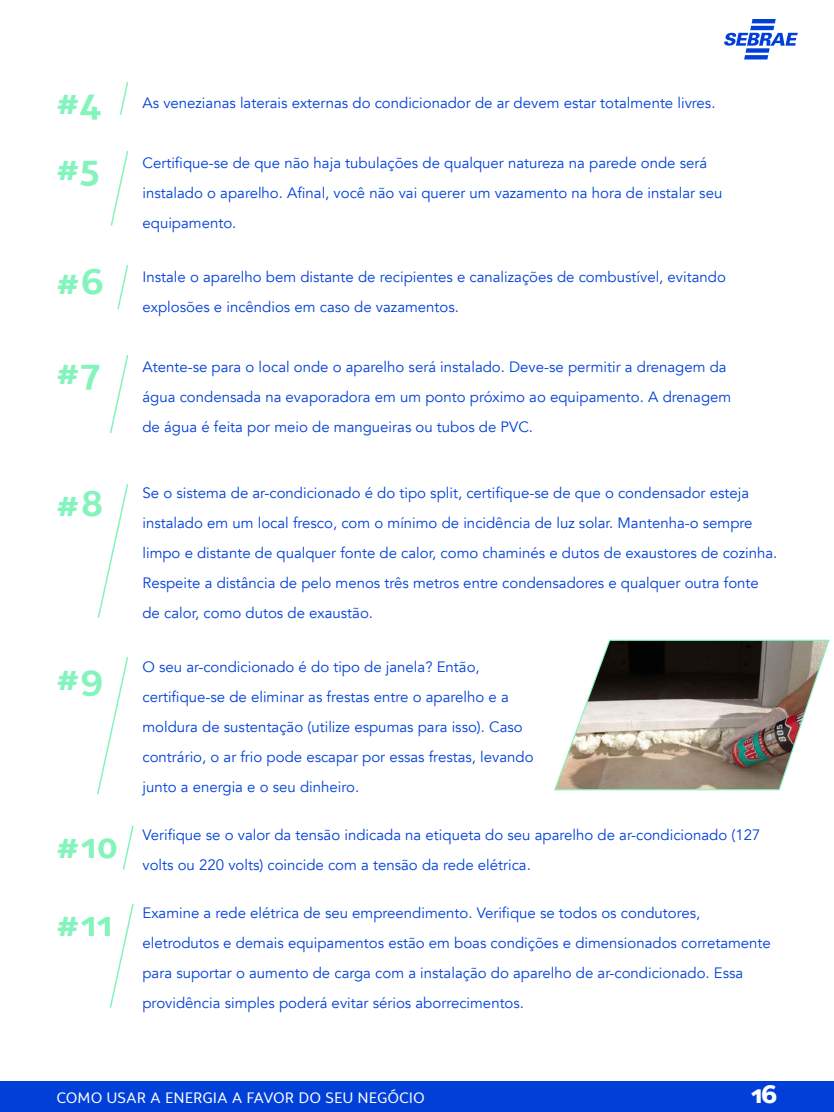
<style>
.page{position:relative;width:834px;height:1112px;background:#fff}
.page>*{position:absolute;margin:0;border:0;box-sizing:border-box;transform-origin:0 0}
.t1{font:700 36px/66px "Campuni";color:#83f4bc}
.t2{font:900 25px "Campuni";color:#fff}
.t3{font:15px/30px "Avenir";color:#0040d9}
.t4{font:15px "Campuni";color:#fff}
</style>
<div class="page">
<div style="left:0;top:1082px;width:834px;height:30px;background:#0040d9"></div>
<svg style="left:119px;top:82px;width:10px;height:33px"></svg>
<svg style="left:110px;top:151px;width:19px;height:75px"></svg>
<svg style="left:117px;top:265px;width:12px;height:45px"></svg>
<svg style="left:110px;top:355px;width:19px;height:78px"></svg>
<svg style="left:97px;top:483px;width:32px;height:135px"></svg>
<svg style="left:97px;top:657px;width:32px;height:138px"></svg>
<svg style="left:122px;top:825px;width:12px;height:45px"></svg>
<svg style="left:109px;top:903px;width:25px;height:105px"></svg>
<svg style="left:724px;top:19px;width:74px;height:40px"></svg>
<img style="left:554px;top:639px;width:276px;height:152px">
<h1 class="t1" style="left:56px;top:69px;width:47px">#4 #5</h1>
<h1 class="t1" style="left:56px;top:249px;width:49px">#6</h1>
<h1 class="t1" style="left:56px;top:339px;width:46px">#7</h1>
<h1 class="t1" style="left:56px;top:471px;width:48px">#8</h1>
<h1 class="t1" style="left:56px;top:645px;width:49px">#9</h1>
<h1 class="t1" style="left:56px;top:807px;width:64px;line-height:78px">#10 #11</h1>
<p class="t3" style="left:142px;top:88px;width:575px">As venezianas laterais externas do condicionador de ar devem estar totalmente livres.</p>
<p class="t3" style="left:142px;top:148px;width:581px">Certifique-se de que não haja tubulações de qualquer natureza na parede onde será instalado o aparelho. Afinal, você não vai querer um vazamento na hora de instalar seu equipamento.</p>
<p class="t3" style="left:142px;top:262px;width:585px">Instale o aparelho bem distante de recipientes e canalizações de combustível, evitando explosões e incêndios em caso de vazamentos.</p>
<p class="t3" style="left:142px;top:352px;width:590px">Atente-se para o local onde o aparelho será instalado. Deve-se permitir a drenagem da água condensada na evaporadora em um ponto próximo ao equipamento. A drenagem de água é feita por meio de mangueiras ou tubos de PVC.</p>
<p class="t3" style="left:142px;top:478px;width:636px">Se o sistema de ar-condicionado é do tipo split, certifique-se de que o condensador esteja instalado em um local fresco, com o mínimo de incidência de luz solar. Mantenha-o sempre limpo e distante de qualquer fonte de calor, como chaminés e dutos de exaustores de cozinha.<br>Respeite a distância de pelo menos três metros entre condensadores e qualquer outra fonte de calor, como dutos de exaustão.</p>
<p class="t3" style="left:142px;top:652px;width:393px">O seu ar-condicionado é do tipo de janela? Então, certifique-se de eliminar as frestas entre o aparelho e a moldura de sustentação (utilize espumas para isso). Caso contrário, o ar frio pode escapar por essas frestas, levando junto a energia e o seu dinheiro.</p>
<p class="t3" style="left:142px;top:820px;width:619px">Verifique se o valor da tensão indicada na etiqueta do seu aparelho de ar-condicionado (127 volts ou 220 volts) coincide com a tensão da rede elétrica.</p>
<p class="t3" style="left:142px;top:898px;width:630px">Examine a rede elétrica de seu empreendimento. Verifique se todos os condutores, eletrodutos e demais equipamentos estão em boas condições e dimensionados corretamente para suportar o aumento de carga com a instalação do aparelho de ar-condicionado. Essa providência simples poderá evitar sérios aborrecimentos.</p>
<p class="t4" style="left:56px;top:1088px;width:370px">COMO USAR A ENERGIA A FAVOR DO SEU NEGÓCIO</p>
<h2 class="t2" style="left:751px;top:1078px;width:28px">16</h2>
</div>
